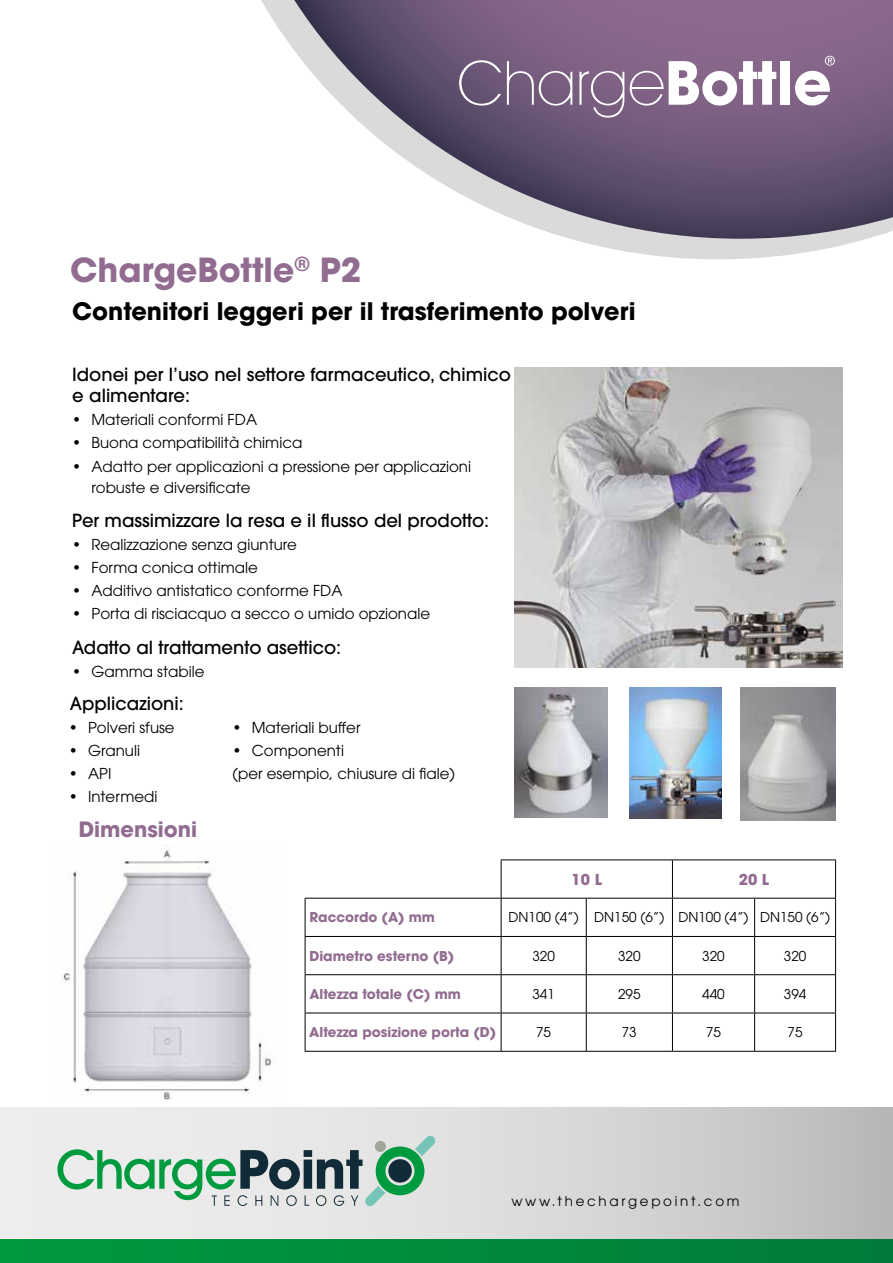
<style>
.page{position:relative;width:893px;height:1263px;background:#fff}
.page>*{position:absolute;margin:0;border:0;box-sizing:border-box;transform-origin:0 0}
.t1{font:200 61.35px "Avant Garde IT Cby BT";color:#fff}
.t2{font:700 33px "ITC Avant Garde Std";color:#916c90}
.t3{font:700 24px "ITC Avant Garde Std";color:#000}
.t4{font:700 21px "ITC Avant Garde Std";color:#916c90}
.t5{font:500 18px/21.6px "ITC Avant Garde Std";color:#000}
.t6{font:15px/21px "ITC Avant Garde Std";color:#000}
.t7{font:700 15px "ITC Avant Garde Std";color:#916c90}
.t8{font:700 13.5px "ITC Avant Garde Std";color:#916c90}
.t9{font:13.5px "ITC Avant Garde Std";color:#000}
.t10{font:13.5px "ITC Avant Garde Std";letter-spacing:.2em;color:#000}
.s1{font-weight:700}
</style>
<div class="page">
<svg style="left:261px;top:0;width:604px;height:259px"></svg>
<svg style="left:294px;top:0;width:599px;height:239px;background:#8a7992"></svg>
<div style="left:0;top:1108px;width:893px;height:155px;background:linear-gradient(to right,#f6f6f6,#c1c1c1)"></div>
<div style="left:0;top:1239px;width:893px;height:24px;background:linear-gradient(to right,#009b3e,#007b3b)"></div>
<svg style="left:57px;top:1135px;width:379px;height:71px;background:#abc6b9"></svg>
<svg style="left:825px;top:56px;width:10px;height:10px"></svg>
<hr style="left:501px;top:859px;width:85px;height:1px;background:#000">
<hr style="left:501px;top:860px;width:1px;height:38px;background:#000">
<hr style="left:586px;top:859px;width:86px;height:1px;background:#000">
<hr style="left:672px;top:859px;width:83px;height:1px;background:#000">
<hr style="left:672px;top:860px;width:1px;height:38px;background:#000">
<hr style="left:755px;top:859px;width:81px;height:1px;background:#000">
<hr style="left:835px;top:860px;width:1px;height:38px;background:#000">
<hr style="left:305px;top:898px;width:196px;height:1px;background:#000">
<hr style="left:305px;top:898px;width:1px;height:38px;background:#000">
<hr style="left:501px;top:898px;width:85px;height:1px;background:#000">
<hr style="left:501px;top:898px;width:1px;height:38px;background:#000">
<hr style="left:586px;top:898px;width:86px;height:1px;background:#000">
<hr style="left:586px;top:898px;width:1px;height:38px;background:#000">
<hr style="left:672px;top:898px;width:83px;height:1px;background:#000">
<hr style="left:672px;top:898px;width:1px;height:38px;background:#000">
<hr style="left:755px;top:898px;width:81px;height:1px;background:#000">
<hr style="left:754px;top:898px;width:1px;height:38px;background:#000">
<hr style="left:835px;top:898px;width:1px;height:38px;background:#000">
<hr style="left:305px;top:936px;width:196px;height:1px;background:#000">
<hr style="left:305px;top:937px;width:1px;height:37px;background:#000">
<hr style="left:501px;top:936px;width:85px;height:1px;background:#000">
<hr style="left:501px;top:937px;width:1px;height:37px;background:#000">
<hr style="left:586px;top:936px;width:86px;height:1px;background:#000">
<hr style="left:586px;top:937px;width:1px;height:37px;background:#000">
<hr style="left:672px;top:936px;width:83px;height:1px;background:#000">
<hr style="left:672px;top:937px;width:1px;height:37px;background:#000">
<hr style="left:755px;top:936px;width:81px;height:1px;background:#000">
<hr style="left:754px;top:937px;width:1px;height:37px;background:#000">
<hr style="left:835px;top:937px;width:1px;height:37px;background:#000">
<hr style="left:305px;top:974px;width:196px;height:1px;background:#000">
<hr style="left:305px;top:975px;width:1px;height:38px;background:#000">
<hr style="left:501px;top:974px;width:85px;height:1px;background:#000">
<hr style="left:501px;top:975px;width:1px;height:38px;background:#000">
<hr style="left:586px;top:974px;width:86px;height:1px;background:#000">
<hr style="left:586px;top:975px;width:1px;height:38px;background:#000">
<hr style="left:672px;top:974px;width:83px;height:1px;background:#000">
<hr style="left:672px;top:975px;width:1px;height:38px;background:#000">
<hr style="left:755px;top:974px;width:81px;height:1px;background:#000">
<hr style="left:754px;top:975px;width:1px;height:38px;background:#000">
<hr style="left:835px;top:975px;width:1px;height:38px;background:#000">
<hr style="left:305px;top:1013px;width:196px;height:1px;background:#000">
<hr style="left:305px;top:1013px;width:1px;height:38px;background:#000">
<hr style="left:501px;top:1013px;width:85px;height:1px;background:#000">
<hr style="left:501px;top:1013px;width:1px;height:38px;background:#000">
<hr style="left:586px;top:1013px;width:86px;height:1px;background:#000">
<hr style="left:586px;top:1013px;width:1px;height:38px;background:#000">
<hr style="left:672px;top:1013px;width:83px;height:1px;background:#000">
<hr style="left:672px;top:1013px;width:1px;height:38px;background:#000">
<hr style="left:755px;top:1013px;width:81px;height:1px;background:#000">
<hr style="left:754px;top:1013px;width:1px;height:38px;background:#000">
<hr style="left:835px;top:1013px;width:1px;height:38px;background:#000">
<hr style="left:305px;top:1051px;width:196px;height:1px;background:#000">
<hr style="left:501px;top:1051px;width:85px;height:1px;background:#000">
<hr style="left:586px;top:1051px;width:86px;height:1px;background:#000">
<hr style="left:672px;top:1051px;width:83px;height:1px;background:#000">
<hr style="left:755px;top:1051px;width:81px;height:1px;background:#000">
<img style="left:62px;top:845px;width:213px;height:255px">
<img style="left:514px;top:367px;width:329px;height:301px">
<img style="left:514px;top:688px;width:93px;height:130px">
<img style="left:630px;top:688px;width:92px;height:130px">
<img style="left:740px;top:688px;width:95px;height:132px">
<h2 class="t2" style="left:70px;top:247px;width:293px">ChargeBottle<sup>®</sup> P2</h2>
<h1 class="t1" style="left:457px;top:46px;width:375px">Charge<span class="s1">Bottle</span></h1>
<h3 class="t3" style="left:72px;top:295px;width:565px">Contenitori leggeri per il trasferimento polveri</h3>
<p class="t5" style="left:72px;top:363px;width:440px">Idonei per l’uso nel settore farmaceutico, chimico e alimentare:</p>
<p class="t6" style="left:72px;top:409px;width:186px">• Materiali conformi FDA</p>
<p class="t6" style="left:72px;top:432px;width:231px">• Buona compatibilità chimica</p>
<p class="t6" style="left:91px;top:455px;width:381px;text-indent:-19px">• Adatto per applicazioni a pressione per applicazioni robuste e diversificate</p>
<p class="t5" style="left:72px;top:509px;width:418px">Per massimizzare la resa e il flusso del prodotto:</p>
<p class="t6" style="left:72px;top:534px;width:226px">• Realizzazione senza giunture</p>
<p class="t6" style="left:72px;top:557px;width:187px">• Forma conica ottimale</p>
<p class="t6" style="left:72px;top:580px;width:272px">• Additivo antistatico conforme FDA</p>
<p class="t6" style="left:72px;top:603px;width:359px">• Porta di risciacquo a secco o umido opzionale</p>
<p class="t5" style="left:72px;top:636px;width:270px">Adatto al trattamento asettico:</p>
<p class="t6" style="left:72px;top:661px;width:134px">• Gamma stabile</p>
<p class="t5" style="left:70px;top:692px;width:115px">Applicazioni:</p>
<p class="t6" style="left:69px;top:717px;width:107px">• Polveri sfuse</p>
<p class="t6" style="left:69px;top:740px;width:73px">• Granuli</p>
<p class="t6" style="left:69px;top:763px;width:44px">• API</p>
<p class="t6" style="left:69px;top:786px;width:90px">• Intermedi</p>
<h3 class="t4" style="left:79px;top:815px;width:120px">Dimensioni</h3>
<p class="t6" style="left:233px;top:717px;width:129px">• Materiali buffer</p>
<p class="t6" style="left:233px;top:739px;width:224px;line-height:23.1px">• Componenti<br>(per esempio, chiusure di fiale)</p>
<p class="t7" style="left:572px;top:869px;width:32px">10 L</p>
<p class="t7" style="left:739px;top:869px;width:32px">20 L</p>
<p class="t8" style="left:309px;top:908px;width:127px">Raccordo (A) mm</p>
<p class="t9" style="left:509px;top:909px;width:323px">DN100 (4”) DN150 (6”) DN100 (4”) DN150 (6”)</p>
<p class="t8" style="left:309px;top:946px;width:146px">Diametro esterno (B)</p>
<p class="t9" style="left:532px;top:947px;width:24px">320</p>
<p class="t9" style="left:618px;top:947px;width:24px">320</p>
<p class="t9" style="left:702px;top:947px;width:24px">320</p>
<p class="t9" style="left:784px;top:947px;width:24px">320</p>
<p class="t8" style="left:309px;top:985px;width:153px">Altezza totale (C) mm</p>
<p class="t9" style="left:532px;top:985px;width:24px">341</p>
<p class="t9" style="left:618px;top:985px;width:24px">295</p>
<p class="t9" style="left:702px;top:985px;width:24px">440</p>
<p class="t9" style="left:784px;top:985px;width:24px">394</p>
<p class="t8" style="left:309px;top:1023px;width:188px">Altezza posizione porta (D)</p>
<p class="t9" style="left:536px;top:1024px;width:16px">75</p>
<p class="t9" style="left:622px;top:1024px;width:16px">73</p>
<p class="t9" style="left:706px;top:1024px;width:16px">75</p>
<p class="t9" style="left:788px;top:1024px;width:16px">75</p>
<p class="t10" style="left:511px;top:1192px;width:230px">www.thechargepoint.com</p>
</div>
